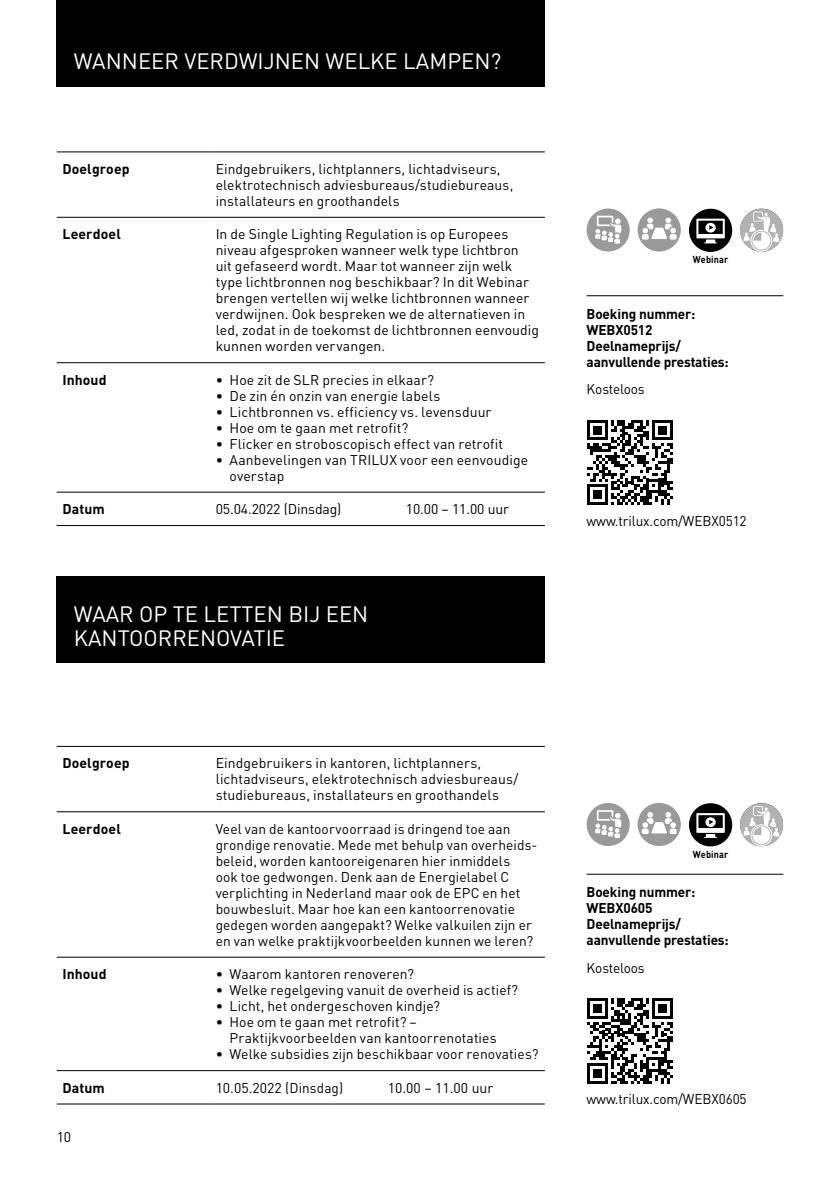
<style>
.page{position:relative;width:840px;height:1191px;background:#fff}
.page>*{position:absolute;margin:0;border:0;box-sizing:border-box;transform-origin:0 0}
.t1{font:22px/24px "Trilux DIN";color:#fff}
.t2{font:14px/16px "Trilux DIN";letter-spacing:.005em;color:#000}
.t3{font:700 14px/16px "Trilux DIN";letter-spacing:-.01em;color:#000}
.t4{font:700 14px "Trilux DIN";letter-spacing:.01em;color:#000}
.t5{font:700 10px "Trilux DIN";letter-spacing:.015em;color:#000;scale:.9 1}
</style>
<div class="page">
<div style="left:57px;top:0;width:487px;height:86px;background:#000"></div>
<svg style="left:739px;top:209px;width:43px;height:43px"></svg>
<svg style="left:743px;top:211px;width:35px;height:40px"></svg>
<svg style="left:586px;top:208px;width:43px;height:43px"></svg>
<svg style="left:689px;top:209px;width:42px;height:43px"></svg>
<svg style="left:637px;top:208px;width:43px;height:43px"></svg>
<hr style="left:586px;top:295px;width:196px;height:1px;background:#000">
<svg style="left:587px;top:420px;width:85px;height:85px"></svg>
<svg style="left:57px;top:152px;width:487px;height:340px"></svg>
<hr style="left:57px;top:151px;width:153px;height:1px;background:#000">
<hr style="left:210px;top:151px;width:334px;height:1px;background:#000">
<hr style="left:57px;top:217px;width:153px;height:1px;background:#000">
<hr style="left:210px;top:217px;width:334px;height:1px;background:#000">
<hr style="left:57px;top:362px;width:153px;height:1px;background:#000">
<hr style="left:210px;top:362px;width:334px;height:1px;background:#000">
<hr style="left:57px;top:492px;width:153px;height:1px;background:#000">
<hr style="left:210px;top:492px;width:334px;height:1px;background:#000">
<hr style="left:57px;top:525px;width:153px;height:1px;background:#000">
<hr style="left:210px;top:525px;width:334px;height:1px;background:#000">
<div style="left:57px;top:576px;width:487px;height:86px;background:#000"></div>
<svg style="left:739px;top:803px;width:43px;height:43px"></svg>
<svg style="left:743px;top:806px;width:35px;height:39px"></svg>
<svg style="left:586px;top:803px;width:43px;height:43px"></svg>
<svg style="left:689px;top:803px;width:42px;height:43px"></svg>
<svg style="left:637px;top:803px;width:43px;height:43px"></svg>
<hr style="left:586px;top:874px;width:196px;height:1px;background:#000">
<svg style="left:587px;top:998px;width:85px;height:85px"></svg>
<svg style="left:57px;top:812px;width:487px;height:260px"></svg>
<hr style="left:57px;top:746px;width:153px;height:1px;background:#000">
<hr style="left:210px;top:746px;width:334px;height:1px;background:#000">
<hr style="left:57px;top:811px;width:153px;height:1px;background:#000">
<hr style="left:210px;top:811px;width:334px;height:1px;background:#000">
<hr style="left:57px;top:956px;width:153px;height:1px;background:#000">
<hr style="left:210px;top:956px;width:334px;height:1px;background:#000">
<hr style="left:57px;top:1070px;width:153px;height:1px;background:#000">
<hr style="left:210px;top:1070px;width:334px;height:1px;background:#000">
<hr style="left:57px;top:1103px;width:153px;height:1px;background:#000">
<hr style="left:210px;top:1103px;width:334px;height:1px;background:#000">
<h1 class="t1" style="left:74px;top:50px;width:429px">WANNEER VERDWIJNEN WELKE LAMPEN?</h1>
<p class="t4" style="left:62px;top:159px;width:69px">Doelgroep</p>
<p class="t2" style="left:215px;top:161px;width:299px">Eindgebruikers, lichtplanners, lichtadviseurs, elektrotechnisch adviesbureaus/studiebureaus, installateurs en groothandels</p>
<p class="t4" style="left:62px;top:225px;width:60px">Leerdoel</p>
<p class="t2" style="left:215px;top:226px;width:325px">In de Single Lighting Regulation is op Europees niveau afgesproken wanneer welk type lichtbron<br>uit gefaseerd wordt. Maar tot wanneer zijn welk type lichtbronnen nog beschikbaar? In dit Webinar brengen vertellen wij welke lichtbronnen wanneer verdwijnen. Ook bespreken we de alternatieven in led, zodat in de toekomst de lichtbronnen eenvoudig kunnen worden vervangen.</p>
<p class="t3" style="left:62px;top:371px;width:46px">Inhoud</p>
<p class="t2" style="left:215px;top:372px;width:220px">• Hoe zit de SLR precies in elkaar?</p>
<p class="t2" style="left:215px;top:388px;width:226px">• De zin én onzin van energie labels</p>
<p class="t2" style="left:215px;top:404px;width:277px">• Lichtbronnen vs. efficiency vs. levensduur</p>
<p class="t2" style="left:215px;top:420px;width:194px">• Hoe om te gaan met retrofit?</p>
<p class="t2" style="left:215px;top:436px;width:289px">• Flicker en stroboscopisch effect van retrofit</p>
<p class="t2" style="left:229px;top:452px;width:300px;text-indent:-14px">• Aanbevelingen van TRILUX voor een eenvoudige overstap</p>
<p class="t3" style="left:62px;top:501px;width:44px">Datum</p>
<p class="t2" style="left:215px;top:501px;width:127px">05.04.2022 (Dinsdag)</p>
<p class="t2" style="left:405px;top:501px;width:105px">10.00 – 11.00 uur</p>
<h1 class="t1" style="left:74px;top:602px;width:296px">WAAR OP TE LETTEN BIJ EEN<br>KANTOORRENOVATIE</h1>
<p class="t4" style="left:62px;top:754px;width:69px">Doelgroep</p>
<p class="t2" style="left:215px;top:755px;width:304px">Eindgebruikers in kantoren, lichtplanners, lichtadviseurs, elektrotechnisch adviesbureaus/ studiebureaus, installateurs en groothandels</p>
<p class="t4" style="left:62px;top:819px;width:60px">Leerdoel</p>
<p class="t2" style="left:215px;top:820px;width:323px">Veel van de kantoorvoorraad is dringend toe aan grondige renovatie. Mede met behulp van overheids&shy;beleid, worden kantooreigenaren hier inmiddels<br>ook toe gedwongen. Denk aan de Energielabel C verplichting in Nederland maar ook de EPC en het bouwbesluit. Maar hoe kan een kantoorrenovatie gedegen worden aangepakt? Welke valkuilen zijn er en van welke praktijkvoorbeelden kunnen we leren?</p>
<p class="t3" style="left:62px;top:966px;width:46px">Inhoud</p>
<p class="t2" style="left:215px;top:966px;width:200px">• Waarom kantoren renoveren?</p>
<p class="t2" style="left:215px;top:982px;width:304px">• Welke regelgeving vanuit de overheid is actief?</p>
<p class="t2" style="left:215px;top:998px;width:226px">• Licht, het ondergeschoven kindje?</p>
<p class="t2" style="left:229px;top:1014px;width:268px;text-indent:-14px">• Hoe om te gaan met retrofit? –<br>Praktijkvoorbeelden van kantoorrenotaties</p>
<p class="t2" style="left:215px;top:1046px;width:324px">• Welke subsidies zijn beschikbaar voor renovaties?</p>
<p class="t3" style="left:62px;top:1079px;width:44px">Datum</p>
<p class="t2" style="left:215px;top:1079px;width:129px">10.05.2022 (Dinsdag)</p>
<p class="t2" style="left:387px;top:1079px;width:107px">10.00 – 11.00 uur</p>
<p class="t2" style="left:57px;top:1129px;width:16px">10</p>
<p class="t5" style="left:692px;top:253px;width:41px">Webinar</p>
<p class="t3" style="left:586px;top:305px;width:144px">Boeking nummer:<br>WEBX0512<br>Deelnameprijs/ aanvullende prestaties:</p>
<p class="t2" style="left:586px;top:381px;width:60px">Kosteloos</p>
<p class="t2" style="left:586px;top:513px;width:161px">www.trilux.com/WEBX0512</p>
<p class="t5" style="left:692px;top:847px;width:41px">Webinar</p>
<p class="t3" style="left:586px;top:884px;width:144px">Boeking nummer:<br>WEBX0605<br>Deelnameprijs/ aanvullende prestaties:</p>
<p class="t2" style="left:586px;top:959px;width:60px">Kosteloos</p>
<p class="t2" style="left:586px;top:1091px;width:161px">www.trilux.com/WEBX0605</p>
</div>
